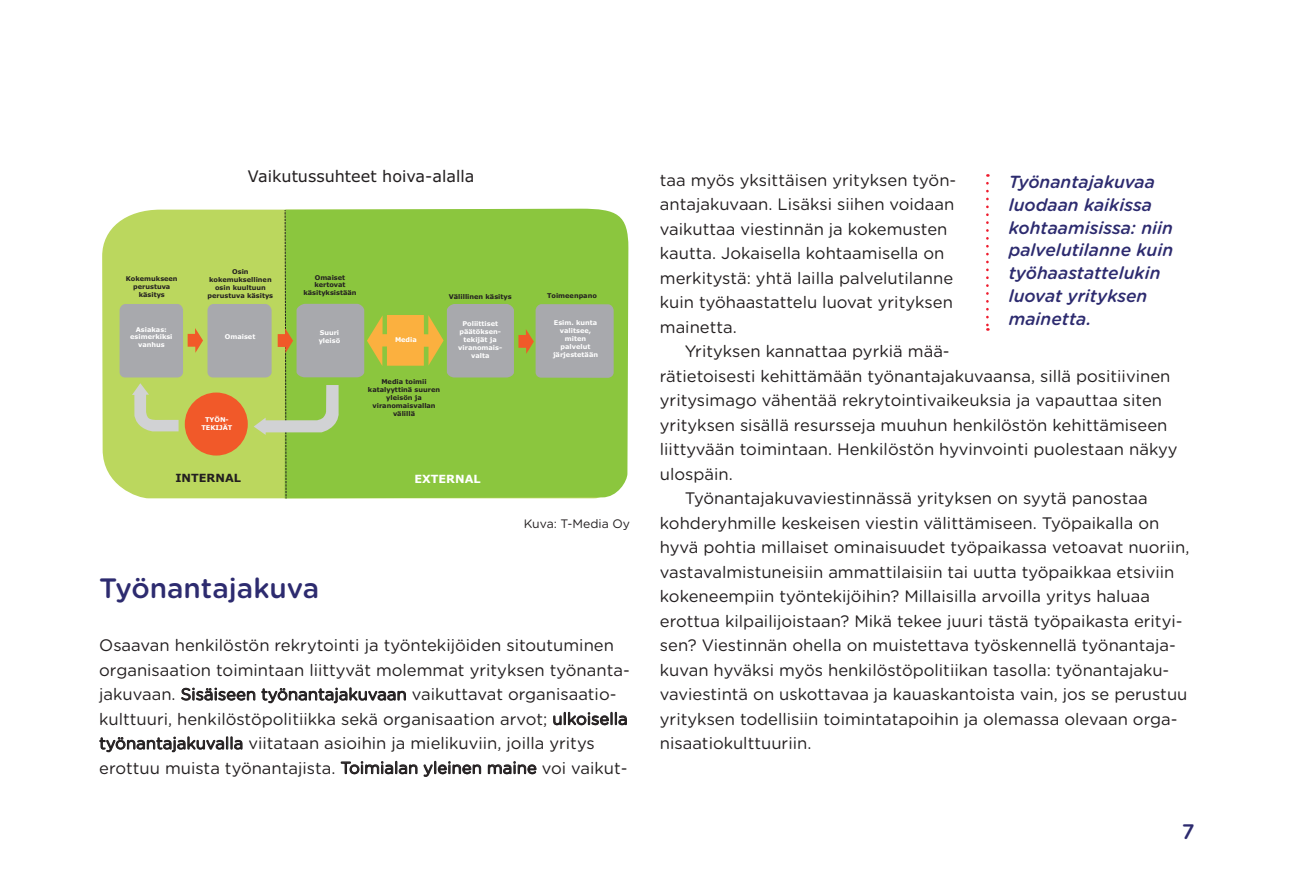
<style>
.page{position:relative;width:1290px;height:893px;background:#fff}
.page>*{position:absolute;margin:0;border:0;box-sizing:border-box;transform-origin:0 0}
.otsikko_taso2{font:500 28px "Gotham Rounded";color:#2d2b6f}
.t1{font:500 21px "Gotham Rounded";color:#2d2b6f}
.nosto{font:italic 500 17.5px/22.8px "Gotham Rounded";color:#2d2b6f}
.leipis_sis{font:16.62px/24.5px "Gotham Rounded";color:#231f20}
.leipis{font:16.62px/24.5px "Gotham Rounded";color:#231f20}
.t2{font:15.92px "Verdana";color:#231f20}
.viite{font:12.25px "Gotham Rounded";color:#231f20}
.t3{font:700 11.2px "Verdana";color:#231f20}
.t4{font:700 11.2px "Verdana";color:#fff}
.t5{font:700 6.65px/7.9px "Verdana";color:#231f20;text-align:center}
.t6{font:700 6.65px/7.9px "Verdana";color:#fff;text-align:center}
</style>
<div class="page">
<svg style="left:181px;top:687px;width:225px;height:17px"></svg>
<svg style="left:553px;top:711px;width:74px;height:15px"></svg>
<svg style="left:99px;top:736px;width:129px;height:17px"></svg>
<div style="left:230px;top:736px;width:3px;height:14px;border:1px solid #231f20"></div>
<svg style="left:234px;top:739px;width:9px;height:11px"></svg>
<svg style="left:340px;top:761px;width:141px;height:16px"></svg>
<svg style="left:487px;top:761px;width:50px;height:14px"></svg>
<svg style="left:986px;top:183px;width:3px;height:148px"></svg>
<svg style="left:102px;top:210px;width:86px;height:288px;background:#bfd868"></svg>
<svg style="left:285px;top:209px;width:343px;height:285px;background:#94ca4e"></svg>
<div style="left:120px;top:304px;width:63px;height:73px;background:#a8a9ad;border-radius:6px"></div>
<svg style="left:132px;top:383px;width:47px;height:48px;background:#c2d588"></svg>
<svg style="left:188px;top:210px;width:426px;height:288px;background:#9ec056"></svg>
<p class="t2" style="left:248px;top:166px;width:228px">Vaikutussuhteet hoiva-alalla</p>
<p class="t5" style="left:126px;top:274px;width:53px">Kokemukseen perustuva käsitys</p>
<p class="t5" style="left:208px;top:268px;width:67px">Osin kokemuksellinen osin kuultuun perustuva käsitys</p>
<p class="t5" style="left:303px;top:273px;width:55px">Omaiset kertovat käsityksistään</p>
<p class="t5" style="left:449px;top:292px;width:64px">Välillinen käsitys</p>
<p class="t5" style="left:547px;top:291px;width:51px">Toimeenpano</p>
<p class="t6" style="left:130px;top:325px;width:44px">Asiakas: esimerkiksi vanhus</p>
<p class="t6" style="left:225px;top:332px;width:32px">Omaiset</p>
<p class="t6" style="left:319px;top:328px;width:23px;text-align:left">Suuri yleisö</p>
<p class="t6" style="left:458px;top:320px;width:46px">Poliittiset päätöksen&shy;tekijät ja viranomais&shy;valta</p>
<p class="t6" style="left:553px;top:318px;width:47px">Esim. kunta valitsee, miten palvelut järjestetään</p>
<p class="t6" style="left:395px;top:336px;width:23px">Media</p>
<p class="t6" style="left:201px;top:415px;width:32px">TYÖN-<br>TEKIJÄT</p>
<p class="t3" style="left:175px;top:470px;width:67px">INTERNAL</p>
<p class="t5" style="left:368px;top:378px;width:74px">Media toimii katalyyttinä suuren yleisön ja viranomaisvallan välillä</p>
<p class="t4" style="left:414px;top:471px;width:68px">EXTERNAL</p>
<p class="viite" style="left:524px;top:515px;width:108px">Kuva: T-Media Oy</p>
<p class="otsikko_taso2" style="left:99px;top:568px;width:221px">Työnantajakuva</p>
<p class="leipis" style="left:99px;top:632px;width:532px">Osaavan henkilöstön rekrytointi ja työntekijöiden sitoutuminen organisaation toimintaan liittyvät molemmat yrityksen työnanta&shy;jakuvaan. Sisäiseen työnantajakuvaan vaikuttavat organisaatio&shy;kulttuuri, henkilöstöpolitiikka sekä organisaation arvot; ulkoisella työnantajakuvalla viitataan asioihin ja mielikuviin, joilla yritys erottuu muista työnantajista. Toimialan yleinen maine voi vaikut-</p>
<p class="leipis" style="left:660px;top:167px;width:298px">taa myös yksittäisen yrityksen työn&shy;antajakuvaan. Lisäksi siihen voidaan vaikuttaa viestinnän ja kokemusten kautta. Jokaisella kohtaamisella on merkitystä: yhtä lailla palvelutilanne kuin työhaastattelu luovat yrityksen mainetta.</p>
<p class="leipis_sis" style="left:660px;top:338px;width:519px;text-indent:25px">Yrityksen kannattaa pyrkiä mää-<br>rätietoisesti kehittämään työnantajakuvaansa, sillä positiivinen yritysimago vähentää rekrytointivaikeuksia ja vapauttaa siten yrityksen sisällä resursseja muuhun henkilöstön kehittämiseen liittyvään toimintaan. Henkilöstön hyvinvointi puolestaan näkyy ulospäin.</p>
<p class="leipis_sis" style="left:660px;top:485px;width:531px;text-indent:25px">Työnantajakuvaviestinnässä yrityksen on syytä panostaa kohderyhmille keskeisen viestin välittämiseen. Työpaikalla on hyvä pohtia millaiset ominaisuudet työpaikassa vetoavat nuoriin, vastavalmistuneisiin ammattilaisiin tai uutta työpaikkaa etsiviin kokeneempiin työntekijöihin? Millaisilla arvoilla yritys haluaa erottua kilpailijoistaan? Mikä tekee juuri tästä työpaikasta erityi&shy;sen? Viestinnän ohella on muistettava työskennellä työnantaja&shy;kuvan hyväksi myös henkilöstöpolitiikan tasolla: työnantajaku&shy;vaviestintä on uskottavaa ja kauaskantoista vain, jos se perustuu yrityksen todellisiin toimintatapoihin ja olemassa olevaan orga&shy;nisaatiokulttuuriin.</p>
<p class="nosto" style="left:1009px;top:170px;width:166px">Työnantajakuvaa luodaan kaikissa kohtaamisissa: niin palvelutilanne kuin työhaastattelukin luovat yrityksen mainetta.</p>
<p class="t1" style="left:1182px;top:817px;width:14px">7</p>
</div>
